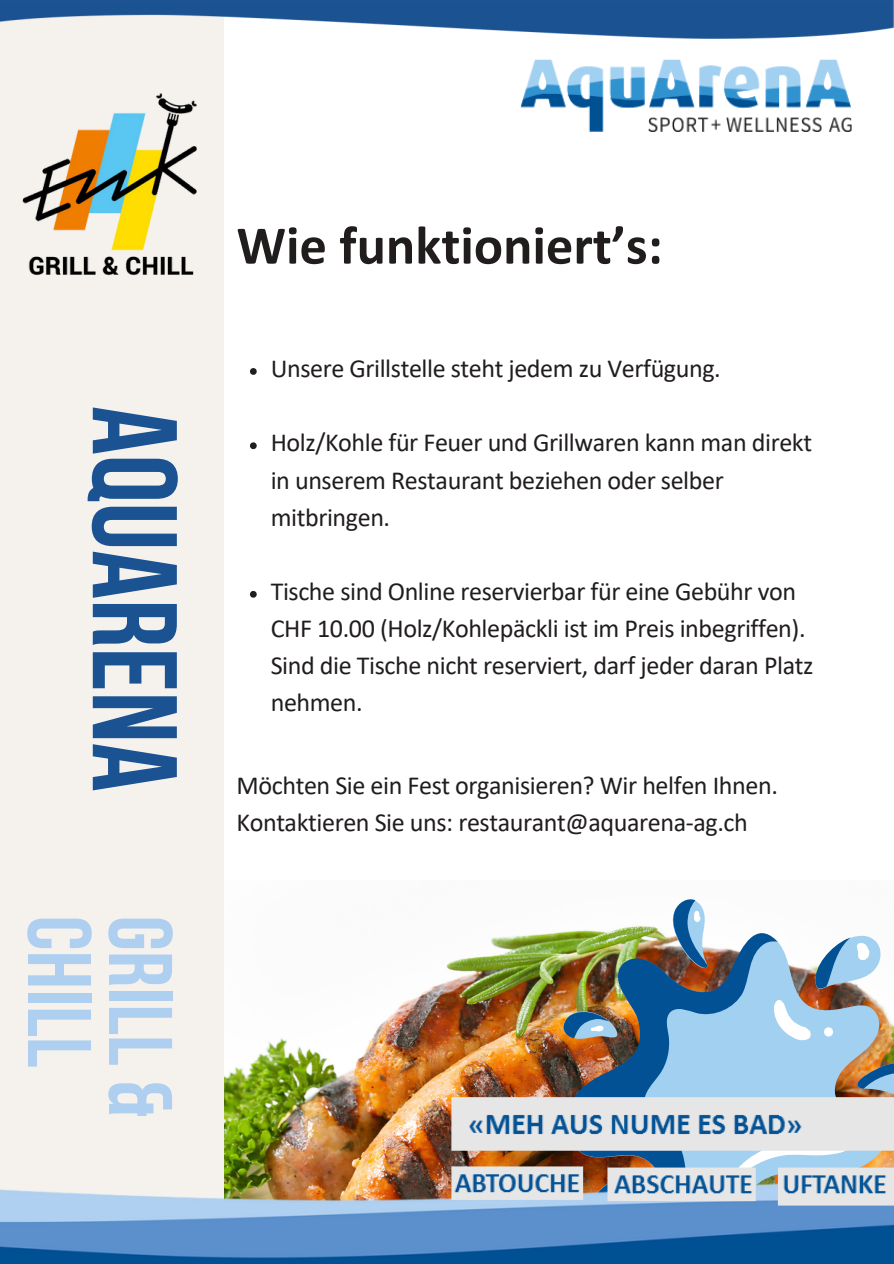
<style>
.page{position:relative;width:894px;height:1264px;background:#fff}
.page>*{position:absolute;margin:0;border:0;box-sizing:border-box;transform-origin:0 0}
.t1{font:120px "Bebas Neue Cyrillic";color:#1b5292}
.t2{font:90px/81px "Bebas Neue Cyrillic";color:#aecfef}
.t3{font:700 54.6px "Calibri";color:#211d1d}
.t4{font:26.1px/37.2px "Calibri";letter-spacing:-.015em;color:#211d1d}
</style>
<div class="page">
<img style="left:223px;top:880px;width:339px;height:296px">
<img style="left:562px;top:899px;width:141px;height:197px">
<img style="left:590px;top:910px;width:303px;height:186px">
<div style="left:0;top:0;width:223px;height:1246px;background:#f5f2ee"></div>
<img style="left:0;top:1176px;width:893px;height:87px">
<img style="left:0;top:0;width:893px;height:38px">
<img style="left:520px;top:60px;width:331px;height:72px">
<img style="left:437px;top:1096px;width:456px;height:122px">
<img style="left:22px;top:93px;width:175px;height:183px">
<svg style="left:250px;top:368px;width:6px;height:7px"></svg>
<svg style="left:250px;top:442px;width:6px;height:7px"></svg>
<svg style="left:250px;top:591px;width:6px;height:6px"></svg>
<p class="t1" style="left:183px;top:406px;width:387px;rotate:90deg">AQUARENA</p>
<p class="t2" style="left:172px;top:915px;width:202px;rotate:90deg">GRILL &amp;<br>CHILL</p>
<p class="t3" style="left:236px;top:222px;width:427px">Wie funktioniert’s:</p>
<p class="t4" style="left:270px;top:352px;width:451px">Unsere Grillstelle steht jedem zu Verfügung.</p>
<p class="t4" style="left:270px;top:426px;width:542px">Holz/Kohle für Feuer und Grillwaren kann man direkt in unserem Restaurant beziehen oder selber mitbringen.</p>
<p class="t4" style="left:270px;top:575px;width:544px">Tische sind Online reservierbar für eine Gebühr von CHF 10.00 (Holz/Kohlepäckli ist im Preis inbegriffen).<br>Sind die Tische nicht reserviert, darf jeder daran Platz nehmen.</p>
<p class="t4" style="left:236px;top:768px;width:542px">Möchten Sie ein Fest organisieren? Wir helfen Ihnen.<br>Kontaktieren Sie uns: restaurant@aquarena-ag.ch</p>
</div>
